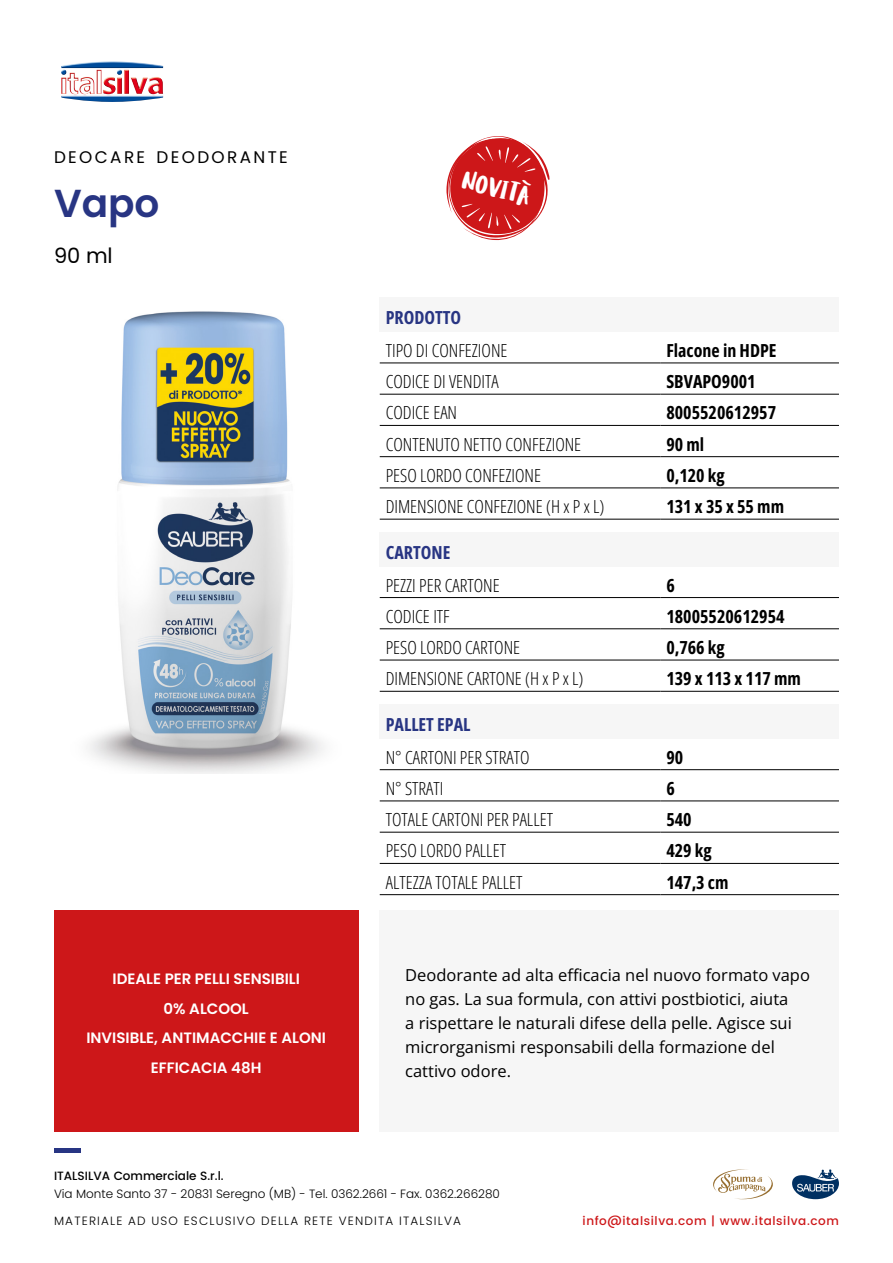
<style>
.page{position:relative;width:893px;height:1263px;background:#fff}
.page>*{position:absolute;margin:0;border:0;box-sizing:border-box;transform-origin:0 0}
.t1{font:600 39px "Poppins";color:#283583}
.t2{font:26.4px "Ludicrous";color:#fff}
.t3{font:21px "Poppins";color:#000}
.t4{font:18px "Open Sans";color:#000}
.t5{font:18px "Open Sans";color:#283583}
.t6{font:16.8px "Poppins";letter-spacing:.145em;color:#000}
.t7{font:16.5px/24px "Open Sans";color:#000}
.t8{font:600 15px/29.5px "Poppins";color:#fff;text-align:center}
.t9{font:300 12px "Poppins";color:#000}
.t10{font:300 12px "Poppins";letter-spacing:.1em;color:#000}
.t11{font:500 12px "Poppins";letter-spacing:.05em;color:#cd1719}
.t12{font:500 12px "Poppins";color:#000}
</style>
<div class="page">
<hr style="left:54px;top:1148px;width:26px;height:4px;background:#283583">
<img style="left:61px;top:61px;width:102px;height:41px">
<svg style="left:792px;top:1169px;width:47px;height:30px"></svg>
<svg style="left:713px;top:1169px;width:60px;height:31px"></svg>
<img style="left:89px;top:311px;width:235px;height:463px">
<div style="left:54px;top:910px;width:304px;height:221px;background:#cd1719"></div>
<div style="left:380px;top:910px;width:459px;height:221px;background:#f6f6f6"></div>
<div style="left:380px;top:704px;width:459px;height:34px;background:#f6f6f6"></div>
<hr style="left:380px;top:769px;width:280px;height:1px;background:#000">
<hr style="left:660px;top:769px;width:179px;height:1px;background:#000">
<hr style="left:380px;top:801px;width:280px;height:1px;background:#000">
<hr style="left:660px;top:801px;width:179px;height:1px;background:#000">
<hr style="left:380px;top:832px;width:280px;height:1px;background:#000">
<hr style="left:660px;top:832px;width:179px;height:1px;background:#000">
<hr style="left:380px;top:863px;width:280px;height:1px;background:#000">
<hr style="left:660px;top:863px;width:179px;height:1px;background:#000">
<hr style="left:380px;top:894px;width:280px;height:1px;background:#000">
<hr style="left:660px;top:894px;width:179px;height:1px;background:#000">
<div style="left:380px;top:532px;width:459px;height:34px;background:#f6f6f6"></div>
<hr style="left:380px;top:597px;width:280px;height:1px;background:#000">
<hr style="left:660px;top:597px;width:179px;height:1px;background:#000">
<hr style="left:380px;top:628px;width:280px;height:1px;background:#000">
<hr style="left:660px;top:628px;width:179px;height:1px;background:#000">
<hr style="left:380px;top:660px;width:280px;height:1px;background:#000">
<hr style="left:660px;top:660px;width:179px;height:1px;background:#000">
<hr style="left:380px;top:691px;width:280px;height:1px;background:#000">
<hr style="left:660px;top:691px;width:179px;height:1px;background:#000">
<div style="left:380px;top:298px;width:459px;height:34px;background:#f6f6f6"></div>
<hr style="left:380px;top:363px;width:280px;height:1px;background:#000">
<hr style="left:660px;top:363px;width:179px;height:1px;background:#000">
<hr style="left:380px;top:394px;width:280px;height:1px;background:#000">
<hr style="left:660px;top:394px;width:179px;height:1px;background:#000">
<hr style="left:380px;top:425px;width:280px;height:1px;background:#000">
<hr style="left:660px;top:425px;width:179px;height:1px;background:#000">
<hr style="left:380px;top:456px;width:280px;height:1px;background:#000">
<hr style="left:660px;top:456px;width:179px;height:1px;background:#000">
<hr style="left:380px;top:488px;width:280px;height:1px;background:#000">
<hr style="left:660px;top:488px;width:179px;height:1px;background:#000">
<hr style="left:380px;top:519px;width:280px;height:1px;background:#000">
<hr style="left:660px;top:519px;width:179px;height:1px;background:#000">
<svg style="left:446px;top:136px;width:104px;height:104px"></svg>
<p class="t6" style="left:54px;top:147px;width:235px">DEOCARE DEODORANTE</p>
<h1 class="t1" style="left:54px;top:180px;width:107px">Vapo</h1>
<p class="t3" style="left:54px;top:243px;width:60px">90 ml</p>
<h2 class="t2" style="left:467px;top:163px;width:73px;rotate:15deg">NOVITÀ</h2>
<p class="t5" style="left:386px;top:305px;width:77px">PRODOTTO</p>
<p class="t4" style="left:386px;top:338px;width:123px">TIPO DI CONFEZIONE</p>
<p class="t4" style="left:666px;top:338px;width:112px">Flacone in HDPE</p>
<p class="t4" style="left:386px;top:369px;width:114px">CODICE DI VENDITA</p>
<p class="t4" style="left:666px;top:369px;width:91px">SBVAPO9001</p>
<p class="t4" style="left:386px;top:401px;width:73px">CODICE EAN</p>
<p class="t4" style="left:666px;top:401px;width:111px">8005520612957</p>
<p class="t4" style="left:386px;top:432px;width:197px">CONTENUTO NETTO CONFEZIONE</p>
<p class="t4" style="left:666px;top:432px;width:39px">90 ml</p>
<p class="t4" style="left:386px;top:463px;width:157px">PESO LORDO CONFEZIONE</p>
<p class="t4" style="left:666px;top:463px;width:60px">0,120 kg</p>
<p class="t4" style="left:386px;top:494px;width:220px">DIMENSIONE CONFEZIONE (H x P x L)</p>
<p class="t4" style="left:666px;top:494px;width:119px">131 x 35 x 55 mm</p>
<p class="t5" style="left:386px;top:540px;width:66px">CARTONE</p>
<p class="t4" style="left:386px;top:573px;width:115px">PEZZI PER CARTONE</p>
<p class="t4" style="left:666px;top:573px;width:10px">6</p>
<p class="t4" style="left:386px;top:604px;width:66px">CODICE ITF</p>
<p class="t4" style="left:666px;top:604px;width:120px">18005520612954</p>
<p class="t4" style="left:386px;top:635px;width:136px">PESO LORDO CARTONE</p>
<p class="t4" style="left:666px;top:635px;width:60px">0,766 kg</p>
<p class="t4" style="left:386px;top:666px;width:199px">DIMENSIONE CARTONE (H x P x L)</p>
<p class="t4" style="left:666px;top:666px;width:136px">139 x 113 x 117 mm</p>
<p class="t5" style="left:386px;top:712px;width:86px">PALLET EPAL</p>
<p class="t4" style="left:386px;top:745px;width:145px">N° CARTONI PER STRATO</p>
<p class="t4" style="left:666px;top:745px;width:18px">90</p>
<p class="t4" style="left:386px;top:776px;width:59px">N° STRATI</p>
<p class="t4" style="left:666px;top:776px;width:10px">6</p>
<p class="t4" style="left:386px;top:807px;width:169px">TOTALE CARTONI PER PALLET</p>
<p class="t4" style="left:666px;top:807px;width:27px">540</p>
<p class="t4" style="left:386px;top:838px;width:122px">PESO LORDO PALLET</p>
<p class="t4" style="left:666px;top:838px;width:47px">429 kg</p>
<p class="t4" style="left:386px;top:870px;width:138px">ALTEZZA TOTALE PALLET</p>
<p class="t4" style="left:666px;top:870px;width:64px">147,3 cm</p>
<p class="t8" style="left:86px;top:964px;width:241px">IDEALE PER PELLI SENSIBILI<br>0% ALCOOL<br>INVISIBLE, ANTIMACCHIE E ALONI<br>EFFICACIA 48H</p>
<p class="t7" style="left:405px;top:963px;width:406px">Deodorante ad alta efficacia nel nuovo formato vapo no gas. La sua formula, con attivi postbiotici, aiuta<br>a rispettare le naturali difese della pelle. Agisce sui microrganismi responsabili della formazione del cattivo odore.</p>
<p class="t12" style="left:54px;top:1167px;width:171px">ITALSILVA Commerciale S.r.l.</p>
<p class="t9" style="left:54px;top:1186px;width:447px">Via Monte Santo 37 - 20831 Seregno (MB) - Tel. 0362.2661 - Fax. 0362.266280</p>
<p class="t10" style="left:54px;top:1213px;width:408px">MATERIALE AD USO ESCLUSIVO DELLA RETE VENDITA ITALSILVA</p>
<p class="t11" style="left:583px;top:1212px;width:258px">info@italsilva.com | www.italsilva.com</p>
</div>
